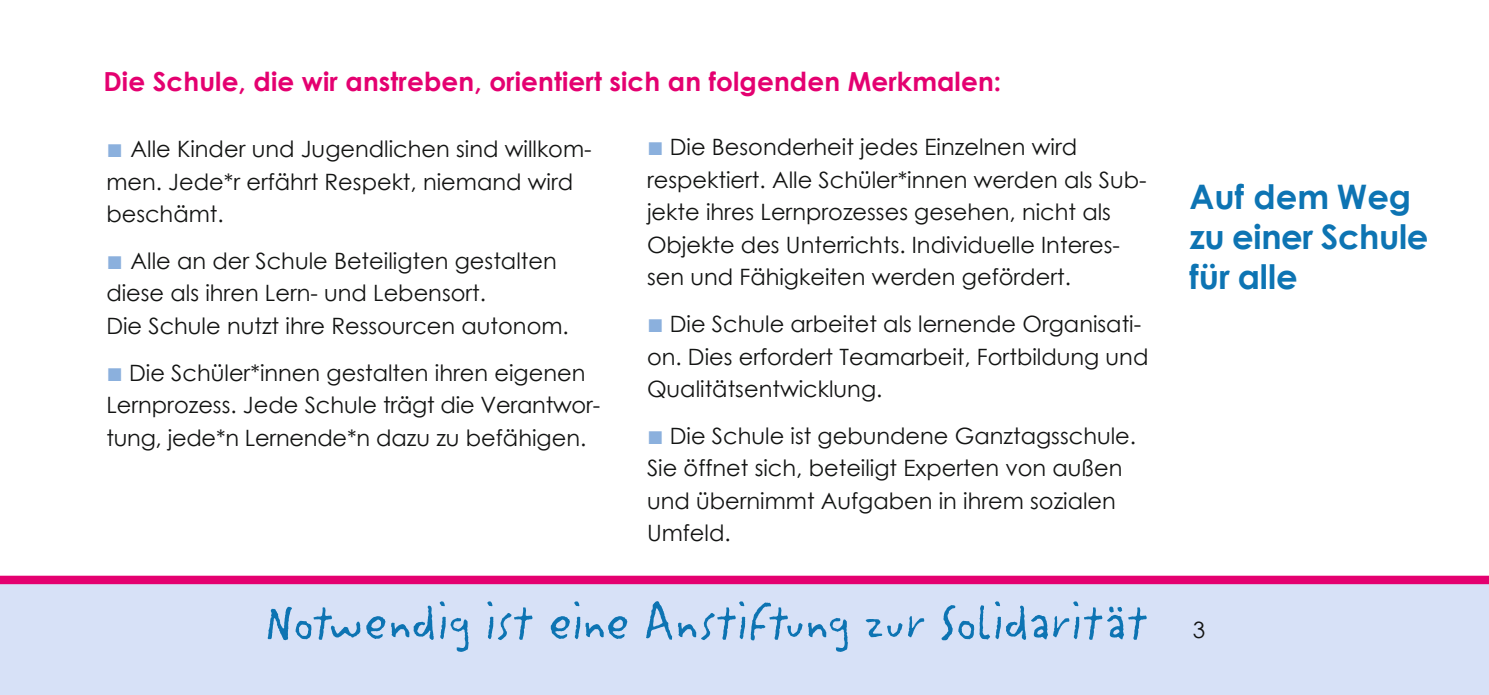
<style>
.page{position:relative;width:1489px;height:695px;background:#fff}
.page>*{position:absolute;margin:0;border:0;box-sizing:border-box;transform-origin:0 0}
.t1{font:700 33.75px/40px "Century Gothic";color:#0d74b3}
.t2{font:700 26.25px "Century Gothic";letter-spacing:.005em;color:#e40070}
.t3{font:22.5px/32.5px "Century Gothic";color:#131413}
.s1{font-size:27.5px;color:#8bb0dd}
</style>
<div class="page">
<div style="left:0;top:579px;width:1488px;height:115px;background:#d7e1f7"></div>
<div style="left:0;top:575px;width:1488px;height:9px;background:#e40070"></div>
<svg style="left:268px;top:601px;width:878px;height:50px"></svg>
<p class="t2" style="left:103px;top:61px;width:899px">Die Schule, die wir anstreben, orientiert sich an folgenden Merkmalen:</p>
<p class="t3" style="left:106px;top:132px;width:487px"><span class="s1">■</span> Alle Kinder und Jugendlichen sind willkom&shy;men. Jede*r erfährt Respekt, niemand wird beschämt.</p>
<p class="t3" style="left:106px;top:244px;width:464px"><span class="s1">■</span> Alle an der Schule Beteiligten gestalten diese als ihren Lern- und Lebensort.<br>Die Schule nutzt ihre Ressourcen autonom.</p>
<p class="t3" style="left:106px;top:356px;width:495px"><span class="s1">■</span> Die Schüler*innen gestalten ihren eigenen<br>Lernprozess. Jede Schule trägt die Verantwor&shy;tung, jede*n Lernende*n dazu zu befähigen.</p>
<p class="t3" style="left:647px;top:131px;width:501px"><span class="s1">■</span> Die Besonderheit jedes Einzelnen wird respektiert. Alle Schüler*innen werden als Sub&shy;jekte ihres Lernprozesses gesehen, nicht als Objekte des Unterrichts. Individuelle Interes&shy;sen und Fähigkeiten werden gefördert.</p>
<p class="t3" style="left:647px;top:307px;width:503px"><span class="s1">■</span> Die Schule arbeitet als lernende Organisati&shy;on. Dies erfordert Teamarbeit, Fortbildung und<br>Qualitätsentwicklung.</p>
<p class="t3" style="left:647px;top:419px;width:490px"><span class="s1">■</span> Die Schule ist gebundene Ganztagsschule.<br>Sie öffnet sich, beteiligt Experten von außen und übernimmt Aufgaben in ihrem sozialen Umfeld.</p>
<h1 class="t1" style="left:1189px;top:175px;width:240px">Auf dem Weg zu einer Schule für alle</h1>
<p class="t3" style="left:1192px;top:613px;width:14px">3</p>
</div>
